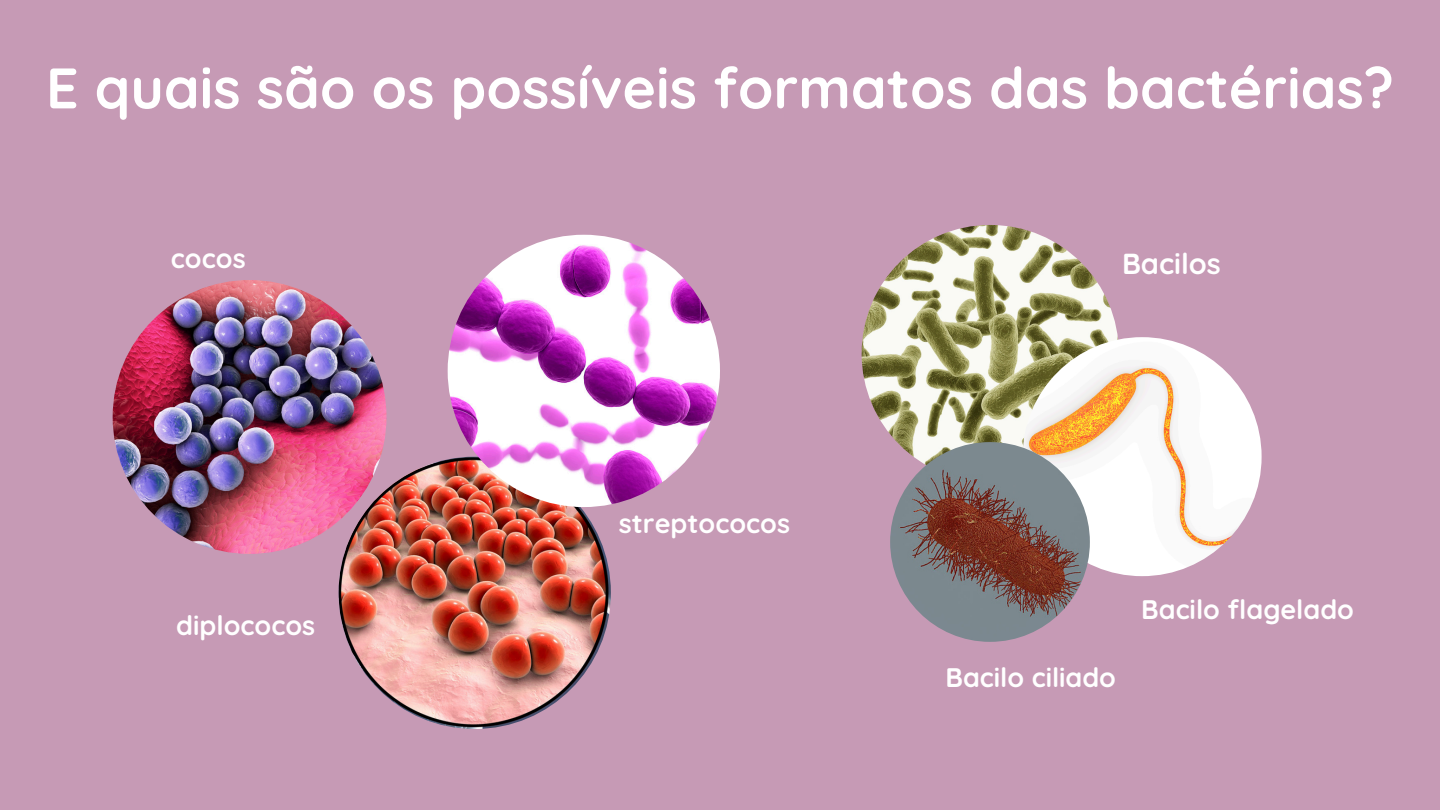
<style>
.page{position:relative;width:1440px;height:810px;background:#c69ab5}
.page>*{position:absolute;margin:0;border:0;box-sizing:border-box;transform-origin:0 0}
.t1{font:700 57px "Quicksand";color:#fff}
.t2{font:700 29px "Quicksand";color:#fff}
.t3{font:700 27px "Quicksand";color:#fff}
.t4{font:700 26.9px "Quicksand";color:#fff}
</style>
<div class="page">
<img style="left:339px;top:457px;width:272px;height:272px;border-radius:50%">
<img style="left:862px;top:225px;width:257px;height:257px;border-radius:50%">
<img style="left:1023px;top:337px;width:239px;height:239px;border-radius:50%">
<img style="left:113px;top:280px;width:274px;height:274px;border-radius:50%">
<img style="left:448px;top:235px;width:272px;height:272px;border-radius:50%">
<img style="left:890px;top:442px;width:200px;height:200px;border-radius:50%">
<p class="t1" style="left:46px;top:51px;width:1350px">E quais são os possíveis formatos das bactérias?</p>
<p class="t3" style="left:171px;top:241px;width:76px">cocos</p>
<p class="t2" style="left:1122px;top:245px;width:100px">Bacilos</p>
<p class="t3" style="left:176px;top:608px;width:141px">diplococos</p>
<p class="t3" style="left:619px;top:506px;width:173px">streptococos</p>
<p class="t4" style="left:945px;top:660px;width:172px">Bacilo ciliado</p>
<p class="t4" style="left:1141px;top:592px;width:214px">Bacilo flagelado</p>
</div>
